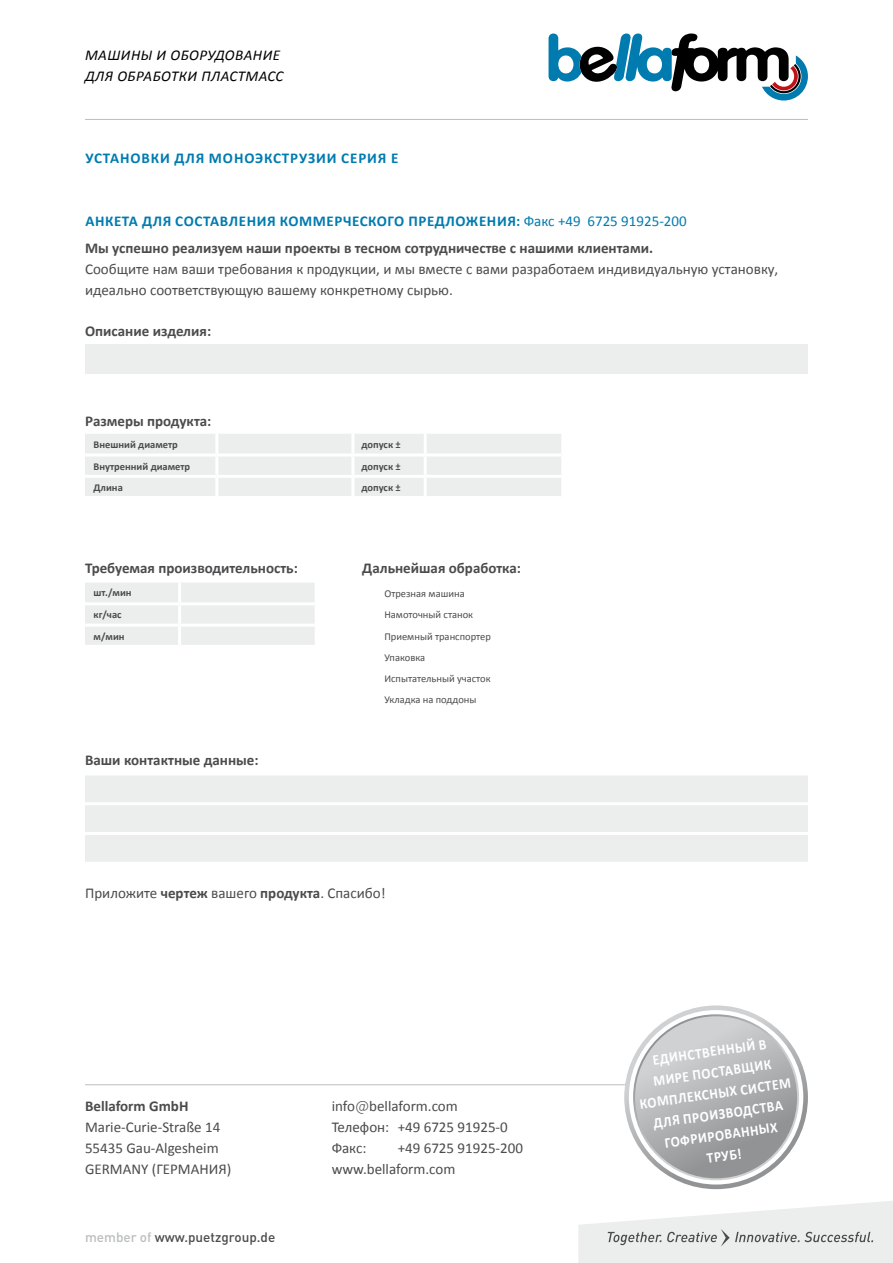
<style>
.page{position:relative;width:893px;height:1263px;background:#fff}
.page>*{position:absolute;margin:0;border:0;box-sizing:border-box;transform-origin:0 0}
.t1{font:15px/21px "Calibri";color:#4b4b4d}
.t2{font:700 15px/27px "Calibri";color:#4b4b4d}
.t3{font:700 15px/21px "Calibri";color:#fff;text-align:center;scale:.9 1}
.t4{font:italic 15px/21px "Calibri";letter-spacing:.03em;color:#000}
.t5{font:700 15px "Calibri";letter-spacing:.06em;color:#007bb0}
.t6{font:500 13.5px "DIN Pro";color:#4b4b4d}
.t7{font:10.5px/21.3px "Calibri";color:#4b4b4d}
.t8{font:700 10.5px/21.6px "Calibri";color:#4b4b4d}
.s1{color:#007bb0}
.s2{font-weight:400;color:#007bb0}
.s3{font-weight:700}
.s4{color:#bbbdbe}
.s5{font-family:"DIN Pro";font-weight:300}
</style>
<div class="page">
<svg style="left:578px;top:1201px;width:315px;height:62px"></svg>
<hr style="left:85px;top:119px;width:723px;height:1px;background:#bbbdbe">
<svg style="left:549px;top:34px;width:259px;height:67px"></svg>
<hr style="left:85px;top:1084px;width:608px;height:1px;background:#bbbdbe">
<svg style="left:627px;top:1008px;width:179px;height:179px"></svg>
<div style="left:624px;top:1005px;width:184px;height:184px;border:5px solid #fff;border-radius:50%"></div>
<svg style="left:634px;top:1015px;width:164px;height:164px;background:#b1b2b3"></svg>
<div style="left:85px;top:344px;width:723px;height:30px;background:#eceded"></div>
<div style="left:85px;top:434px;width:476px;height:62px;background:#eceded"></div>
<hr style="left:215px;top:434px;width:3px;height:19px;background:#fff">
<hr style="left:351px;top:434px;width:3px;height:19px;background:#fff">
<hr style="left:424px;top:434px;width:3px;height:19px;background:#fff">
<hr style="left:215px;top:456px;width:3px;height:19px;background:#fff">
<hr style="left:351px;top:456px;width:3px;height:19px;background:#fff">
<hr style="left:424px;top:456px;width:3px;height:19px;background:#fff">
<hr style="left:215px;top:478px;width:3px;height:18px;background:#fff">
<hr style="left:351px;top:478px;width:3px;height:18px;background:#fff">
<hr style="left:424px;top:478px;width:3px;height:18px;background:#fff">
<hr style="left:85px;top:453px;width:132px;height:3px;background:#fff">
<hr style="left:217px;top:453px;width:136px;height:3px;background:#fff">
<hr style="left:353px;top:453px;width:72px;height:3px;background:#fff">
<hr style="left:425px;top:453px;width:136px;height:3px;background:#fff">
<hr style="left:85px;top:475px;width:132px;height:3px;background:#fff">
<hr style="left:217px;top:475px;width:136px;height:3px;background:#fff">
<hr style="left:353px;top:475px;width:72px;height:3px;background:#fff">
<hr style="left:425px;top:475px;width:136px;height:3px;background:#fff">
<div style="left:85px;top:583px;width:230px;height:62px;background:#eceded"></div>
<hr style="left:178px;top:583px;width:3px;height:19px;background:#fff">
<hr style="left:178px;top:605px;width:3px;height:19px;background:#fff">
<hr style="left:178px;top:627px;width:3px;height:18px;background:#fff">
<hr style="left:85px;top:602px;width:95px;height:3px;background:#fff">
<hr style="left:180px;top:602px;width:135px;height:3px;background:#fff">
<hr style="left:85px;top:624px;width:95px;height:3px;background:#fff">
<hr style="left:180px;top:624px;width:135px;height:3px;background:#fff">
<div style="left:85px;top:775px;width:723px;height:87px;background:#eceded"></div>
<hr style="left:85px;top:802px;width:723px;height:3px;background:#fff">
<hr style="left:85px;top:832px;width:723px;height:3px;background:#fff">
<p class="t4" style="left:85px;top:44px;width:200px">МАШИНЫ И ОБОРУДОВАНИЕ<br>ДЛЯ ОБРАБОТКИ ПЛАСТМАСС</p>
<p class="t5" style="left:85px;top:147px;width:315px">УСТАНОВКИ ДЛЯ МОНОЭКСТРУЗИИ СЕРИЯ E</p>
<p class="t2" style="left:85px;top:207px;width:603px"><span class="s1">АНКЕТА ДЛЯ СОСТАВЛЕНИЯ КОММЕРЧЕСКОГО ПРЕДЛОЖЕНИЯ:</span> <span class="s2">Факс +49 6725 91925-200<br></span>Мы успешно реализуем наши проекты в тесном сотрудничестве с нашими клиентами.</p>
<p class="t1" style="left:85px;top:258px;width:695px">Сообщите нам ваши требования к продукции, и мы вместе с вами разработаем индивидуальную установку, идеально соответствующую вашему конкретному сырью.</p>
<p class="t2" style="left:85px;top:317px;width:128px">Описание изделия:</p>
<p class="t2" style="left:85px;top:407px;width:128px">Размеры продукта:</p>
<p class="t8" style="left:94px;top:433px;width:86px">Внешний диаметр</p>
<p class="t8" style="left:361px;top:433px;width:41px">допуск ±</p>
<p class="t8" style="left:94px;top:455px;width:98px">Внутренний диаметр</p>
<p class="t8" style="left:361px;top:455px;width:41px">допуск ±</p>
<p class="t8" style="left:94px;top:476px;width:31px">Длина</p>
<p class="t8" style="left:361px;top:476px;width:41px">допуск ±</p>
<p class="t2" style="left:85px;top:554px;width:214px">Требуемая производительность:</p>
<p class="t8" style="left:94px;top:582px;width:40px">шт./мин кг/час м/мин</p>
<p class="t2" style="left:85px;top:746px;width:175px">Ваши контактные данные:</p>
<p class="t2" style="left:362px;top:554px;width:160px">Дальнейшая обработка:</p>
<p class="t7" style="left:384px;top:583px;width:108px">Отрезная машина<br>Намоточный станок<br>Приемный транспортер<br>Упаковка<br>Испытательный участок<br>Укладка на поддоны</p>
<p class="t1" style="left:85px;top:882px;width:302px">Приложите <span class="s3">чертеж</span> вашего <span class="s3">продукта</span>. Спасибо!</p>
<p class="t2" style="left:85px;top:1092px;width:105px">Bellaform GmbH</p>
<p class="t1" style="left:85px;top:1116px;width:148px">Marie-Curie-Straße 14<br>55435 Gau-Algesheim<br>GERMANY (ГЕРМАНИЯ)</p>
<p class="t6" style="left:85px;top:1228px;width:192px"><span class="s4">member of</span> www.puetzgroup.de</p>
<p class="t1" style="left:332px;top:1095px;width:178px">info<span class="s5">@</span>bellaform.com<br>Телефон: +49 6725 91925-0<br>Факс:</p>
<p class="t1" style="left:332px;top:1137px;width:193px;text-indent:66px">+49 6725 91925-200 www.bellaform.com</p>
<p class="t3" style="left:632px;top:1051px;width:171px;rotate:-8deg">ЕДИНСТВЕННЫЙ В<br>МИРЕ ПОСТАВЩИК<br>КОМПЛЕКСНЫХ СИСТЕМ<br>ДЛЯ ПРОИЗВОДСТВА<br>ГОФРИРОВАННЫХ<br>ТРУБ!</p>
</div>
